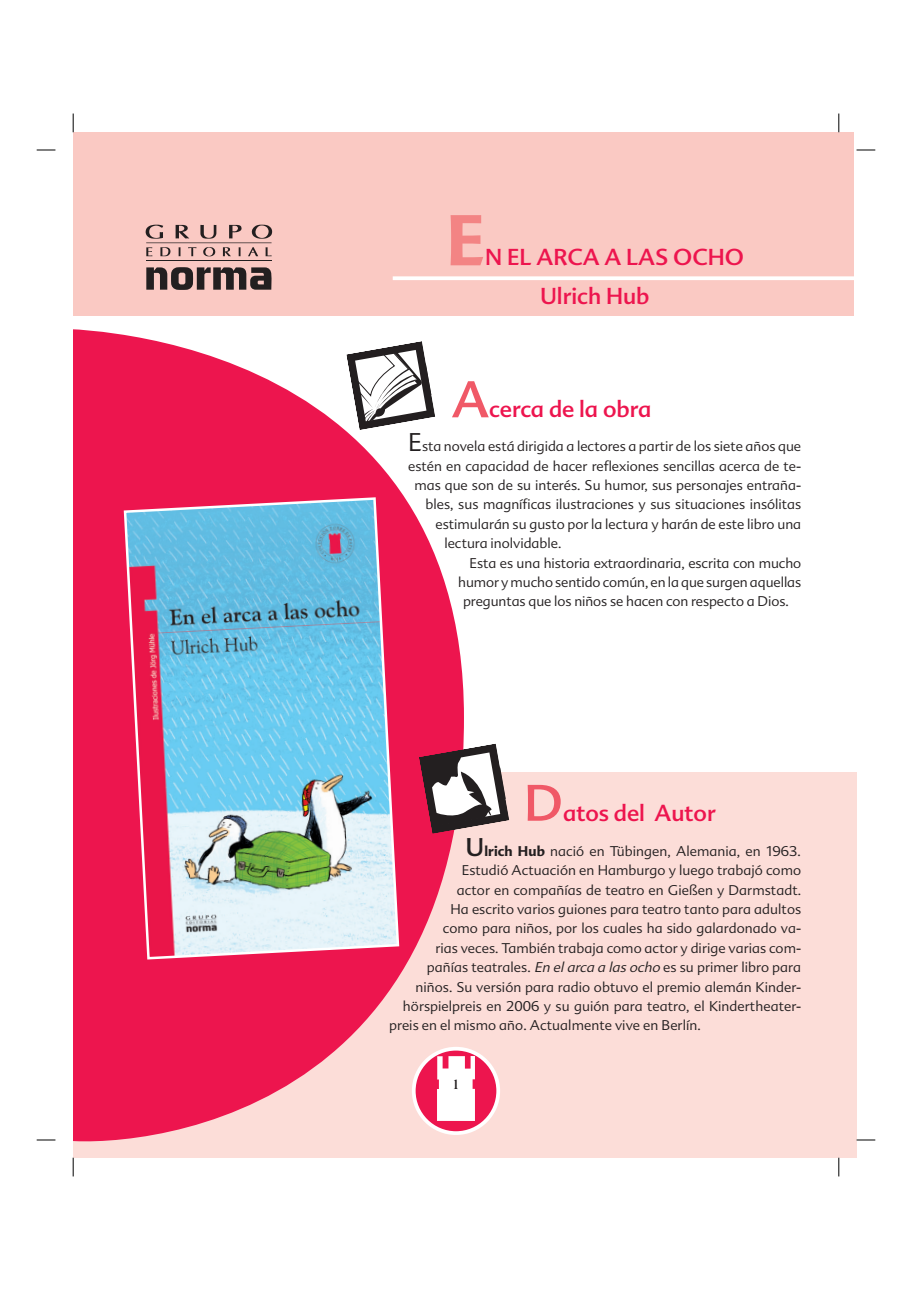
<style>
.page{position:relative;width:912px;height:1290px;background:#fff}
.page>*{position:absolute;margin:0;border:0;box-sizing:border-box;transform-origin:0 0}
.t1{font:700 70px "Advert";color:#f38484}
.t2{font:50px "Advert";color:#f05967}
.t3{font:22.5px/38.4px "Advert";color:#ed154e}
.t4{font:700 15px "Americana Std";color:#231f20}
.t5{font:300 13.75px "Advert";color:#231f20}
.s1{font-size:25px}
.s2{font-weight:400;font-size:25px}
.s3{font-weight:700}
.s4{font-style:italic}
</style>
<div class="page">
<div style="left:73px;top:772px;width:783px;height:386px;background:#fcddd8"></div>
<div style="left:413px;top:1049px;width:85px;height:84px;background:#ed154e;border-radius:50%"></div>
<div style="left:412px;top:1047px;width:88px;height:88px;border:4px solid #fff;border-radius:50%"></div>
<svg style="left:464px;top:1056px;width:11px;height:65px"></svg>
<div style="left:73px;top:132px;width:780px;height:184px;background:#fac9c3"></div>
<hr style="left:146px;top:242px;width:125px;height:1px;background:#231f20">
<hr style="left:146px;top:260px;width:125px;height:1px;background:#231f20">
<svg style="left:146px;top:267px;width:125px;height:23px"></svg>
<svg style="left:146px;top:225px;width:126px;height:14px"></svg>
<svg style="left:146px;top:247px;width:125px;height:9px"></svg>
<svg style="left:392px;top:276px;width:462px;height:4px;background:#fef9f9"></svg>
<svg style="left:73px;top:329px;width:391px;height:813px;fill:#ed154e"></svg>
<svg style="left:122px;top:496px;width:278px;height:465px;background:#9ea7c2"></svg>
<svg style="left:346px;top:341px;width:89px;height:89px"></svg>
<svg style="left:418px;top:743px;width:91px;height:91px"></svg>
<svg style="left:37px;top:149px;width:18px;height:2px"></svg>
<svg style="left:856px;top:149px;width:19px;height:2px"></svg>
<svg style="left:37px;top:1139px;width:18px;height:2px"></svg>
<svg style="left:856px;top:1139px;width:19px;height:2px"></svg>
<svg style="left:72px;top:114px;width:2px;height:18px"></svg>
<svg style="left:72px;top:1158px;width:2px;height:18px"></svg>
<svg style="left:838px;top:114px;width:1px;height:18px"></svg>
<svg style="left:838px;top:1158px;width:1px;height:18px"></svg>
<h1 class="t1" style="left:446px;top:212px;width:40px">E</h1>
<h3 class="t3" style="left:540px;top:240px;width:205px;text-indent:-55px">N EL ARCA A LAS OCHO<br>Ulrich Hub</h3>
<h2 class="t2" style="left:451px;top:380px;width:39px">A</h2>
<h3 class="t3" style="left:489px;top:392px;width:163px">cerca de la obra</h3>
<p class="t5" style="left:408px;top:441px;width:394px"><span class="s1">E</span>sta novela está dirigida a lectores a partir de los siete años que</p>
<p class="t5" style="left:408px;top:460px;width:394px">estén en capacidad de hacer reflexiones sencillas acerca de te-</p>
<p class="t5" style="left:414px;top:479px;width:388px">mas que son de su interés. Su humor, sus personajes entraña-</p>
<p class="t5" style="left:425px;top:499px;width:377px">bles, sus magníficas ilustraciones y sus situaciones insólitas</p>
<p class="t5" style="left:435px;top:518px;width:367px">estimularán su gusto por la lectura y harán de este libro una</p>
<p class="t5" style="left:444px;top:538px;width:119px">lectura inolvidable.</p>
<p class="t5" style="left:469px;top:557px;width:333px">Esta es una historia extraordinaria, escrita con mucho</p>
<p class="t5" style="left:458px;top:576px;width:344px">humor y mucho sentido común, en la que surgen aquellas</p>
<p class="t5" style="left:463px;top:596px;width:327px">preguntas que los niños se hacen con respecto a Dios.</p>
<h2 class="t2" style="left:524px;top:783px;width:41px">D</h2>
<h3 class="t3" style="left:563px;top:796px;width:154px">atos del Autor</h3>
<p class="t5" style="left:465px;top:845px;width:337px"><span class="s2">U</span><span class="s3">lrich Hub</span> nació en Tübingen, Alemania, en 1963.</p>
<p class="t5" style="left:461px;top:865px;width:341px">Estudió Actuación en Hamburgo y luego trabajó como</p>
<p class="t5" style="left:456px;top:884px;width:346px">actor en compañías de teatro en Gießen y Darmstadt.</p>
<p class="t5" style="left:450px;top:903px;width:352px">Ha escrito varios guiones para teatro tanto para adultos</p>
<p class="t5" style="left:443px;top:923px;width:359px">como para niños, por los cuales ha sido galardonado va-</p>
<p class="t5" style="left:435px;top:942px;width:367px">rias veces. También trabaja como actor y dirige varias com-</p>
<p class="t5" style="left:426px;top:962px;width:376px">pañías teatrales. <span class="s4">En elarca a las ocho</span> es su primer libro para</p>
<p class="t5" style="left:415px;top:981px;width:387px">niños. Su versión para radio obtuvo el premio alemán Kinder-</p>
<p class="t5" style="left:403px;top:1000px;width:399px">hörspielpreis en 2006 y su guión para teatro, el Kindertheater-</p>
<p class="t5" style="left:389px;top:1020px;width:313px">preis en el mismo año. Actualmente vive en Berlín.</p>
<p class="t4" style="left:451px;top:1078px;width:11px">1</p>
</div>
